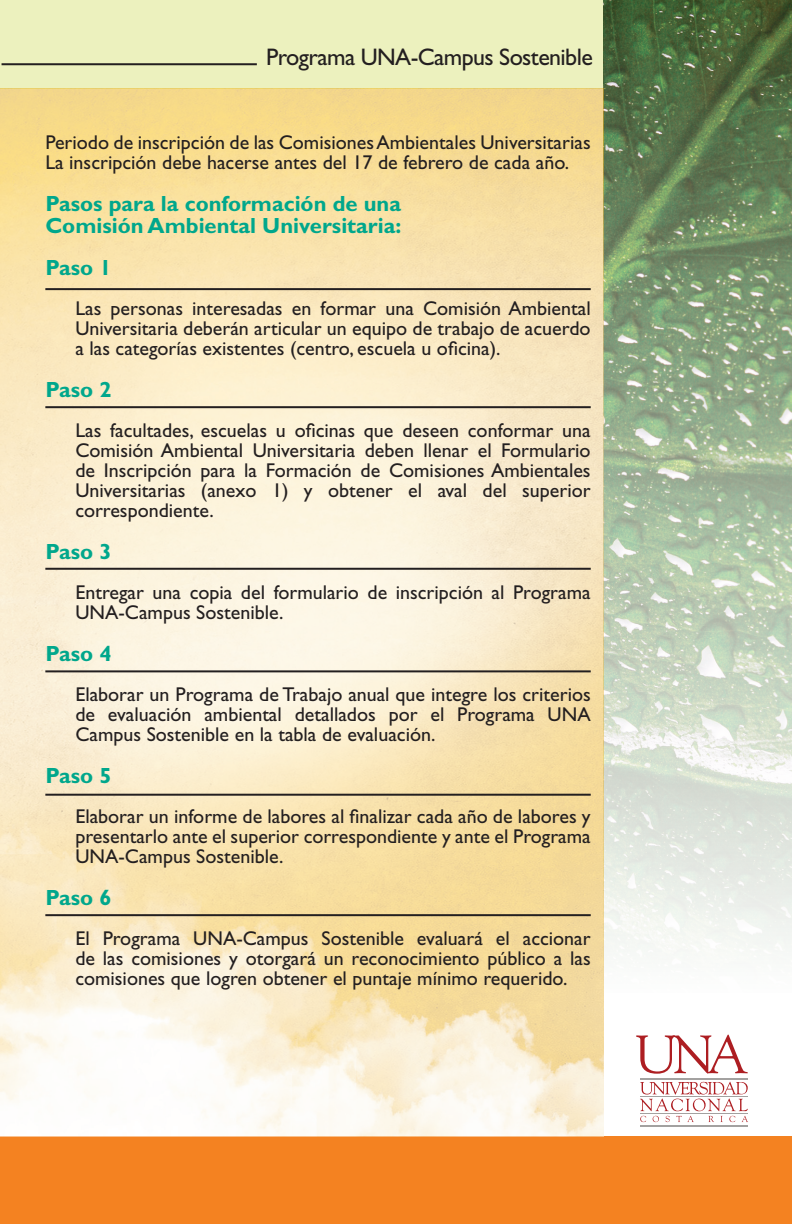
<style>
.page{position:relative;width:792px;height:1224px;background:#fff}
.page>*{position:absolute;margin:0;border:0;box-sizing:border-box;transform-origin:0 0}
.t1{font:24px "Gill Sans";letter-spacing:-.025em;color:#231f20}
.t2{font:700 22px/22px "Gill Sans";color:#00a78c}
.t3{font:20px/20px "Gill Sans";color:#231f20;text-align:justify}
</style>
<div class="page">
<div style="left:0;top:0;width:604px;height:89px;background:#ecf1be"></div>
<div style="left:0;top:1136px;width:792px;height:88px;background:#f48221"></div>
<hr style="left:2px;top:63px;width:255px;height:2px;background:#231f20">
<svg style="left:640px;top:1082px;width:108px;height:40px"></svg>
<hr style="left:640px;top:1078px;width:107px;height:2px;background:#a3a1a0">
<hr style="left:641px;top:1125px;width:107px;height:1px;background:#a3a1a0">
<hr style="left:640px;top:1113px;width:107px;height:1px;background:#a3a1a0">
<hr style="left:640px;top:1096px;width:107px;height:1px;background:#a3a1a0">
<svg style="left:636px;top:1035px;width:112px;height:39px"></svg>
<img style="left:604px;top:0;width:188px;height:952px">
<hr style="left:45px;top:288px;width:546px;height:2px;background:#231f20">
<hr style="left:45px;top:406px;width:546px;height:2px;background:#231f20">
<hr style="left:45px;top:568px;width:546px;height:2px;background:#231f20">
<hr style="left:45px;top:670px;width:546px;height:2px;background:#231f20">
<hr style="left:45px;top:794px;width:546px;height:2px;background:#231f20">
<hr style="left:45px;top:914px;width:546px;height:2px;background:#231f20">
<p class="t1" style="left:266px;top:43px;width:328px">Programa UNA-Campus Sostenible</p>
<p class="t3" style="left:45px;top:133px;width:547px">Periodo de inscripción de las Comisiones Ambientales Universitarias<br>La inscripción debe hacerse antes del 17 de febrero de cada año.</p>
<p class="t2" style="left:45px;top:193px;width:358px">Pasos para la conformación de una<br>Comisión Ambiental Universitaria:</p>
<p class="t2" style="left:45px;top:257px;width:68px">Paso 1</p>
<p class="t3" style="left:75px;top:299px;width:517px">Las personas interesadas en formar una Comisión Ambiental Universitaria deberán articular un equipo de trabajo de acuerdo a las categorías existentes (centro, escuela u oficina).</p>
<p class="t2" style="left:45px;top:379px;width:68px">Paso 2</p>
<p class="t3" style="left:75px;top:421px;width:517px">Las facultades, escuelas u oficinas que deseen conformar una Comisión Ambiental Universitaria deben llenar el Formulario de Inscripción para la Formación de Comisiones Ambientales Universitarias (anexo 1) y obtener el aval del superior correspondiente.</p>
<p class="t2" style="left:45px;top:541px;width:68px">Paso 3</p>
<p class="t3" style="left:75px;top:583px;width:517px">Entregar una copia del formulario de inscripción al Programa<br>UNA-Campus Sostenible.</p>
<p class="t2" style="left:45px;top:643px;width:68px">Paso 4</p>
<p class="t3" style="left:75px;top:685px;width:517px">Elaborar un Programa de Trabajo anual que integre los criterios de evaluación ambiental detallados por el Programa UNA Campus Sostenible en la tabla de evaluación.</p>
<p class="t2" style="left:45px;top:765px;width:68px">Paso 5</p>
<p class="t3" style="left:75px;top:807px;width:517px">Elaborar un informe de labores al finalizar cada año de labores y presentarlo ante el superior correspondiente y ante el Programa UNA-Campus Sostenible.</p>
<p class="t2" style="left:45px;top:887px;width:68px">Paso 6</p>
<p class="t3" style="left:75px;top:929px;width:517px">El Programa UNA-Campus Sostenible evaluará el accionar de las comisiones y otorgará un reconocimiento público a las comisiones que logren obtener el puntaje mínimo requerido.</p>
</div>
